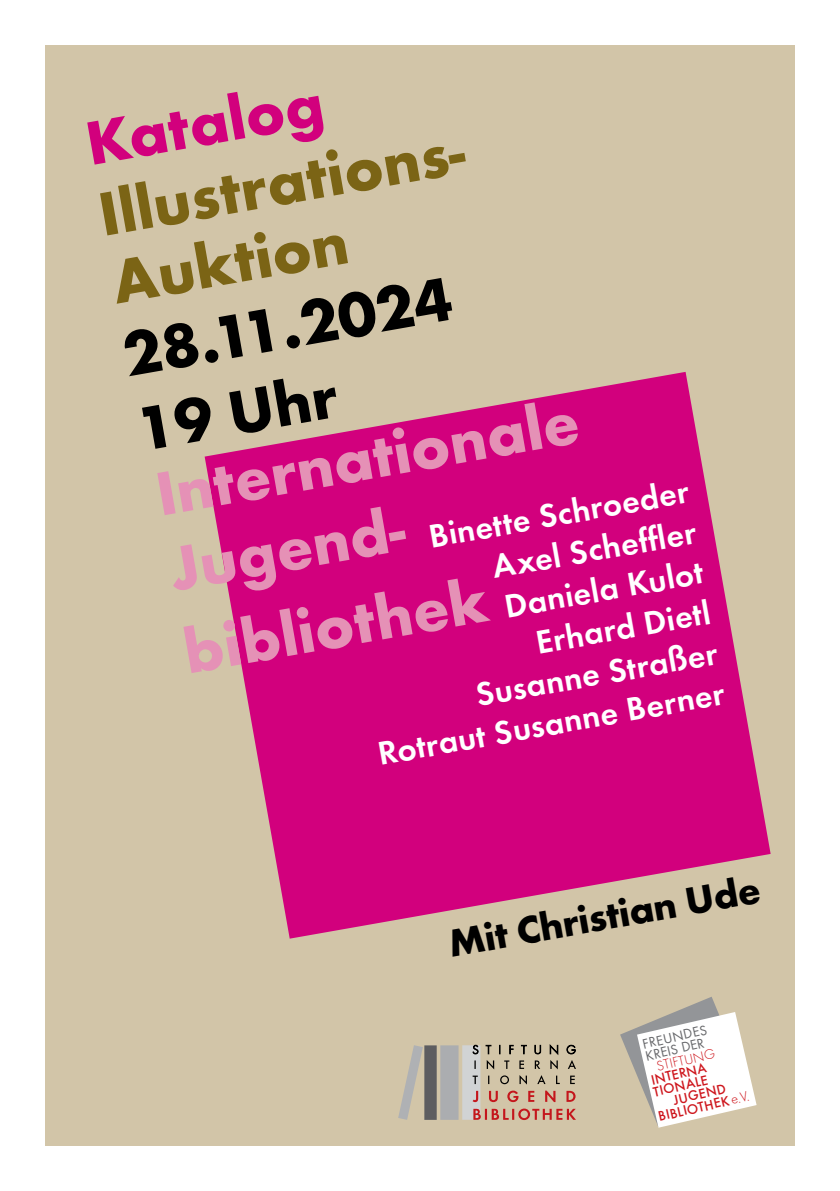
<style>
.page{position:relative;width:840px;height:1191px;background:#fff}
.page>*{position:absolute;margin:0;border:0;box-sizing:border-box;transform-origin:0 0}
.t1{font:700 64px/76px "Futura";color:#e591b6}
.t2{font:700 64px/68.8px "Futura";color:#7b6415}
.t3{font:700 64px/76px "Futura";color:#000}
.t4{font:700 64px "Futura";color:#d2007d}
.t5{font:700 40px "Futura";color:#000}
.t6{font:34px/41px "Futura Dem";color:#fff;text-align:right}
.t7{font:500 14.4px "Futura";color:#ce171e}
.t8{font:14.4px/12.4px "Futura Boo";color:#67686b}
.t9{font:300 14.4px "Futura";color:#ce171e}
.s1{font-weight:300}
</style>
<div class="page">
<div style="left:45px;top:45px;width:749px;height:1100px;background:#d2c5a8"></div>
<svg style="left:204px;top:372px;width:566px;height:566px;fill:#d2007d"></svg>
<svg style="left:620px;top:997px;width:136px;height:130px"></svg>
<div style="left:424px;top:1045px;width:12px;height:74px;background:#5d5d60"></div>
<div style="left:462px;top:1045px;width:18px;height:74px;background:#d1d3d4"></div>
<div style="left:440px;top:1045px;width:18px;height:74px;background:#abadb0"></div>
<svg style="left:398px;top:1045px;width:31px;height:75px"></svg>
<svg style="left:472px;top:1090px;width:103px;height:12px"></svg>
<svg style="left:472px;top:1075px;width:102px;height:9px"></svg>
<svg style="left:472px;top:1045px;width:103px;height:9px"></svg>
<svg style="left:474px;top:1060px;width:101px;height:9px"></svg>
<svg style="left:473px;top:1108px;width:102px;height:12px"></svg>
<h1 class="t4" style="left:80px;top:105px;width:241px;rotate:-10deg">Katalog</h1>
<h1 class="t2" style="left:93px;top:180px;width:387px;rotate:-10deg">Illustrations-<br>Auktion</h1>
<h1 class="t3" style="left:117px;top:317px;width:334px;rotate:-10deg">28.11.2024<br>19 Uhr</h1>
<h1 class="t1" style="left:150px;top:456px;width:429px;rotate:-10deg">Internationale<br>Jugend-</h1>
<p class="t6" style="left:338px;top:529px;width:353px;rotate:-10deg">Binette Schroeder<br>Axel Scheffl er<br>Daniela Kulot<br>Erhard Dietl<br>Susanne Straßer<br>Rotraut Susanne Berner</p>
<h1 class="t1" style="left:177px;top:614px;width:309px;rotate:-10deg">bibliothek</h1>
<p class="t5" style="left:444px;top:919px;width:317px;rotate:-10deg">Mit Christian Ude</p>
<p class="t8" style="left:641px;top:1037px;width:67px;rotate:-13deg">FREUNDES<br>KREIS DER</p>
<p class="t9" style="left:654px;top:1058px;width:61px;rotate:-13deg">STIFTUNG</p>
<p class="t7" style="left:649px;top:1071px;width:58px;rotate:-13deg">INTERNA</p>
<p class="t7" style="left:651px;top:1083px;width:57px;rotate:-13deg">TIONALE</p>
<p class="t7" style="left:671px;top:1092px;width:55px;rotate:-13deg">JUGEND</p>
<p class="t7" style="left:656px;top:1108px;width:94px;rotate:-13deg">BIBLIOTHEK <span class="s1">e.V.</span></p>
</div>
